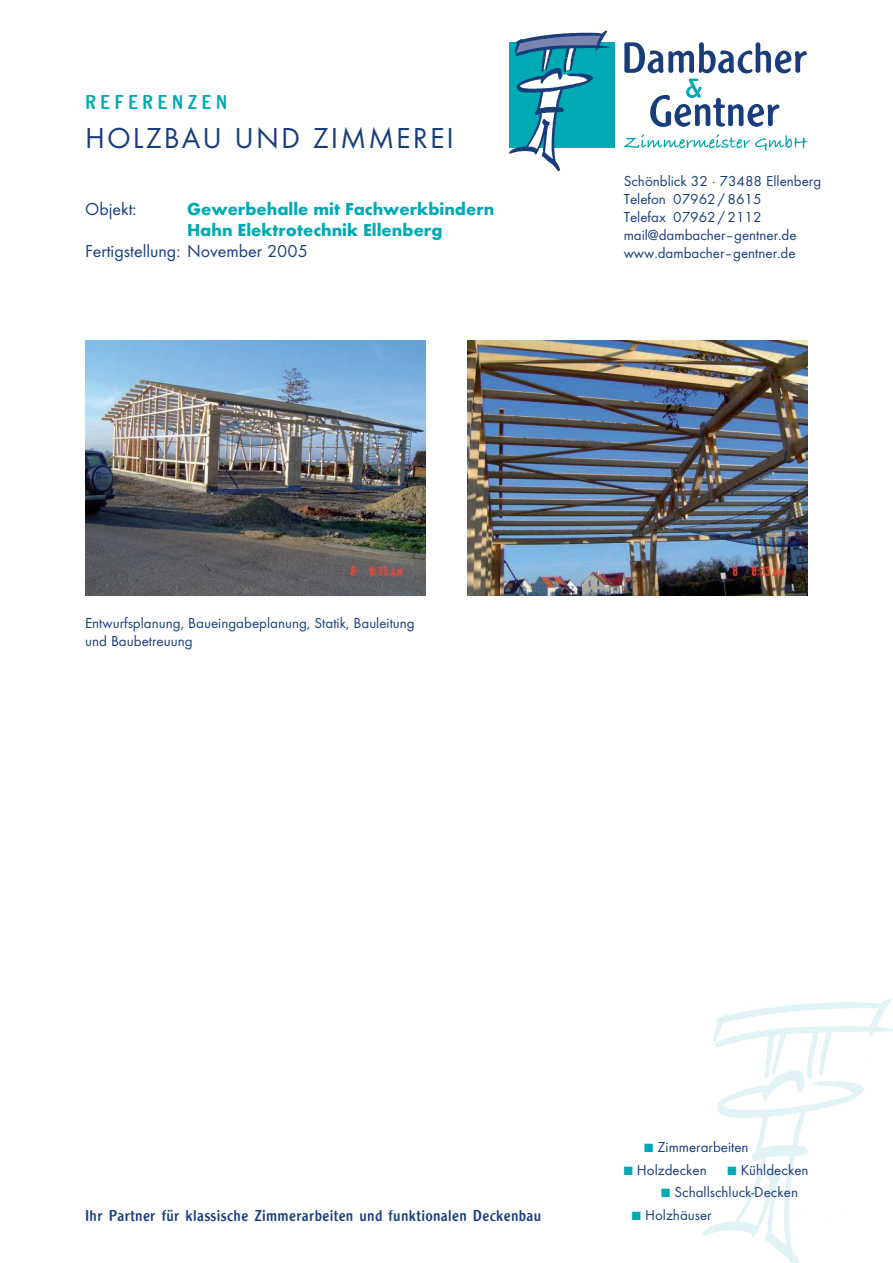
<style>
.page{position:relative;width:893px;height:1263px;background:#fff}
.page>*{position:absolute;margin:0;border:0;box-sizing:border-box;transform-origin:0 0}
.t1{font:30px "Futura T";letter-spacing:.07em;color:#193d7b}
.t2{font:21px "Clearface Got T Regu Ro 1";letter-spacing:.2em;color:#00aab5}
.t3{font:700 18px/21px "Futura T";color:#00aab5}
.t4{font:18px "Futura T";color:#193d7b}
.t5{font:16.5px "Clearface Got T Regu Ro 1";letter-spacing:.02em;color:#193d7b}
.t6{font:15px/18px "Futura T";color:#193d7b}
.s1{color:#00aab5}
</style>
<div class="page">
<img style="left:702px;top:998px;width:191px;height:265px">
<svg style="left:624px;top:42px;width:183px;height:31px"></svg>
<svg style="left:650px;top:79px;width:129px;height:48px"></svg>
<svg style="left:624px;top:134px;width:184px;height:17px"></svg>
<div style="left:510px;top:43px;width:105px;height:105px;background:#00aab5"></div>
<svg style="left:508px;top:31px;width:102px;height:140px"></svg>
<img style="left:85px;top:340px;width:340px;height:255px">
<img style="left:468px;top:340px;width:340px;height:255px">
<h2 class="t2" style="left:85px;top:90px;width:144px">REFERENZEN</h2>
<h1 class="t1" style="left:85px;top:120px;width:370px">HOLZBAU UND ZIMMEREI</h1>
<p class="t4" style="left:85px;top:199px;width:53px">Objekt:</p>
<p class="t3" style="left:187px;top:199px;width:309px">Gewerbehalle mit Fachwerkbindern<br>Hahn Elektrotechnik Ellenberg</p>
<p class="t4" style="left:85px;top:241px;width:224px">Fertigstellung: November 2005</p>
<p class="t6" style="left:624px;top:172px;width:199px">Schönblick 32 . 73488 Ellenberg<br>Telefon 07962/ 8615<br>Telefax 07962/ 2112 mail@dambacher–gentner.de www.dambacher–gentner.de</p>
<p class="t6" style="left:85px;top:614px;width:331px">Entwurfsplanung, Baueingabeplanung, Statik, Bauleitung und Baubetreuung</p>
<p class="t5" style="left:85px;top:1206px;width:458px">Ihr Partner für klassische Zimmerarbeiten und funktionalen Deckenbau</p>
<p class="t6" style="left:644px;top:1138px;width:106px"><span class="s1">■</span> Zimmerarbeiten</p>
<p class="t6" style="left:624px;top:1161px;width:85px"><span class="s1">■</span> Holzdecken</p>
<p class="t6" style="left:727px;top:1161px;width:83px"><span class="s1">■</span> Kühldecken</p>
<p class="t6" style="left:661px;top:1183px;width:138px"><span class="s1">■</span> Schallschluck-Decken</p>
<p class="t6" style="left:632px;top:1206px;width:81px"><span class="s1">■</span> Holzhäuser</p>
</div>
